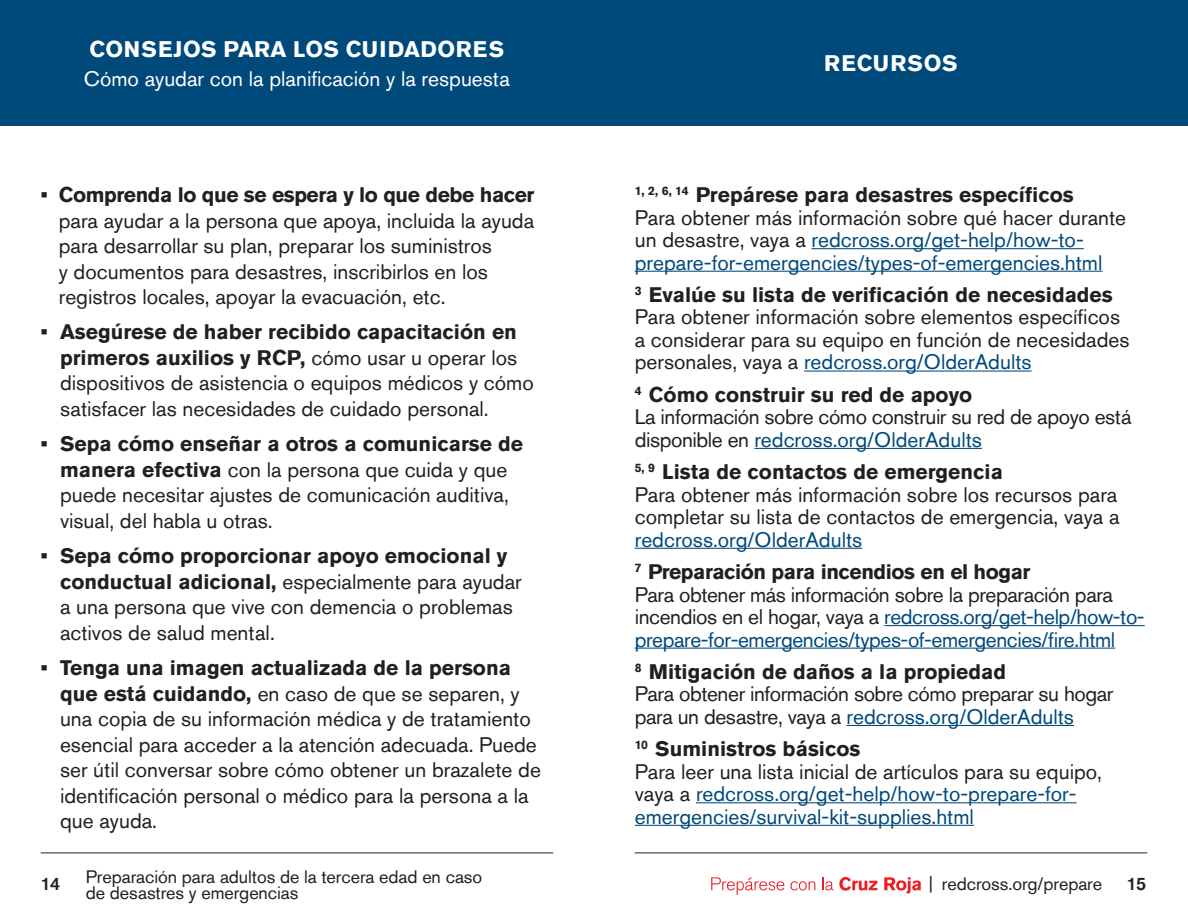
<style>
.page{position:relative;width:1188px;height:918px;background:#fff}
.page>*{position:absolute;margin:0;border:0;box-sizing:border-box;transform-origin:0 0}
.headings{font:700 22.5px "Akzidenz Grotesk Std";letter-spacing:.025em;color:#fff}
.Body_Text{font:21px/25.5px "Akzidenz Grotesk Std";color:#231f20}
.Body_Text-2{font:21px/22.5px "Akzidenz Grotesk Std";color:#00497b}
.Body_Text-3{font:21px/22.5px "Akzidenz Grotesk Std";letter-spacing:-.02em;color:#231f20}
.Body_Text-4{font:21px/22.5px "Akzidenz Grotesk Std";letter-spacing:-.02em;color:#00497b}
.headings-2{font:21px "Akzidenz Grotesk Std";color:#fff}
.t1{font:18px/16.5px "Akzidenz Grotesk Std";letter-spacing:-.005em;color:#231f20}
.t2{font:500 18px "Akzidenz Grotesk Std";color:#231f20}
.s1{font-weight:700}
.s2{font-weight:700;color:#231f20}
.s3{color:#231f20}
.s4{color:#00497b}
</style>
<div class="page">
<hr style="left:41px;top:853px;width:512px;height:1px;background:#231f20">
<hr style="left:635px;top:853px;width:512px;height:1px;background:#231f20">
<svg style="left:711px;top:877px;width:73px;height:18px"></svg>
<svg style="left:790px;top:881px;width:25px;height:9px"></svg>
<svg style="left:822px;top:877px;width:11px;height:13px"></svg>
<svg style="left:839px;top:877px;width:38px;height:14px"></svg>
<svg style="left:884px;top:877px;width:37px;height:17px"></svg>
<div style="left:0;top:0;width:1188px;height:126px;background:#00497b"></div>
<hr style="left:812px;top:248px;width:272px;height:1px;background:#00497b">
<hr style="left:635px;top:271px;width:468px;height:1px;background:#00497b">
<hr style="left:804px;top:371px;width:228px;height:1px;background:#00497b">
<hr style="left:754px;top:448px;width:228px;height:1px;background:#00497b">
<hr style="left:635px;top:548px;width:227px;height:1px;background:#00497b">
<hr style="left:884px;top:625px;width:261px;height:1px;background:#00497b">
<hr style="left:635px;top:648px;width:480px;height:1px;background:#00497b">
<hr style="left:847px;top:725px;width:227px;height:1px;background:#00497b">
<hr style="left:696px;top:802px;width:381px;height:1px;background:#00497b">
<hr style="left:635px;top:825px;width:339px;height:1px;background:#00497b">
<p class="headings" style="left:89px;top:36px;width:416px">CONSEJOS PARA LOS CUIDADORES</p>
<p class="headings-2" style="left:84px;top:66px;width:428px">Cómo ayudar con la planificación y la respuesta</p>
<p class="Body_Text" style="left:59px;top:182px;width:477px;text-indent:-18px"><span class="s1">• Comprenda lo que se espera y lo que debe hacer </span>para ayudar a la persona que apoya, incluida la ayuda para desarrollar su plan, preparar los suministros<br>y documentos para desastres, inscribirlos en los registros locales, apoyar la evacuación, etc.</p>
<p class="Body_Text" style="left:60px;top:319px;width:475px;text-indent:-19px"><span class="s1">• Asegúrese de haber recibido capacitación en primeros auxilios y RCP,</span> cómo usar u operar los dispositivos de asistencia o equipos médicos y cómo satisfacer las necesidades de cuidado personal.</p>
<p class="Body_Text" style="left:60px;top:431px;width:465px;text-indent:-19px"><span class="s1">• Sepa cómo enseñar a otros a comunicarse de manera efectiva</span> con la persona que cuida y que puede necesitar ajustes de comunicación auditiva, visual, del habla u otras.</p>
<p class="Body_Text" style="left:60px;top:543px;width:463px;text-indent:-19px"><span class="s1">• Sepa cómo proporcionar apoyo emocional y conductual adicional,</span> especialmente para ayudar a una persona que vive con demencia o problemas activos de salud mental.</p>
<p class="Body_Text" style="left:60px;top:655px;width:482px;text-indent:-19px"><span class="s1">• Tenga una imagen actualizada de la persona que está cuidando,</span> en caso de que se separen, y una copia de su información médica y de tratamiento esencial para acceder a la atención adecuada. Puede ser útil conversar sobre cómo obtener un brazalete de identificación personal o médico para la persona a la que ayuda.</p>
<p class="headings" style="left:824px;top:51px;width:135px">RECURSOS</p>
<p class="Body_Text-2" style="left:635px;top:183px;width:493px"><sup>1,</sup> <sup>2,</sup> <sup>6,</sup> <sup>14</sup> <span class="s2">Prepárese para desastres específicos<br></span><span class="s3">Para obtener más información sobre qué hacer durante un desastre, vaya a</span> redcross.org/get-help/how-to&shy;prepare-for-emergencies/types-of-emergencies.html</p>
<p class="Body_Text" style="left:635px;top:283px;width:496px;line-height:22.5px"><sup>3</sup> <span class="s1">Evalúe su lista de verificación de necesidades </span>Para obtener información sobre elementos específicos a considerar para su equipo en función de necesidades personales, vaya a <span class="s4">redcross.org/OlderAdults</span></p>
<p class="Body_Text-3" style="left:635px;top:383px;width:498px"><sup>4</sup> <span class="s1">Cómo construir su red de apoyo<br></span>La información sobre cómo construir su red de apoyo está disponible en <span class="s4">redcross.org/OlderAdults</span></p>
<p class="Body_Text" style="left:635px;top:460px;width:486px;line-height:22.5px"><sup>5,</sup> <sup>9</sup> <span class="s1">Lista de contactos de emergencia<br></span>Para obtener más información sobre los recursos para completar su lista de contactos de emergencia, vaya a <span class="s4">redcross.org/OlderAdults</span></p>
<p class="Body_Text-4" style="left:635px;top:560px;width:511px"><sup>7</sup> <span class="s2">Preparación para incendios en el hogar<br></span><span class="s3">Para obtener más información sobre la preparación para incendios en el hogar, vaya a</span> redcross.org/get-help/how-to&shy;prepare-for-emergencies/types-of-emergencies/fire.html</p>
<p class="Body_Text-3" style="left:635px;top:660px;width:480px"><sup>8</sup> <span class="s1">Mitigación de daños a la propiedad<br></span>Para obtener información sobre cómo preparar su hogar para un desastre, vaya a <span class="s4">redcross.org/OlderAdults</span></p>
<p class="Body_Text-2" style="left:635px;top:738px;width:469px"><sup>10</sup> <span class="s2">Suministros básicos<br></span><span class="s3">Para leer una lista inicial de artículos para su equipo, vaya a</span> redcross.org/get-help/how-to-prepare-for&shy;emergencies/survival-kit-supplies.html</p>
<p class="t1" style="left:86px;top:868px;width:398px">Preparación para adultos de la tercera edad en caso de desastres y emergencias</p>
<p class="t2" style="left:41px;top:872px;width:21px">14</p>
<p class="t1" style="left:929px;top:875px;width:175px">| redcross.org/prepare</p>
<p class="t2" style="left:1127px;top:872px;width:21px">15</p>
</div>
